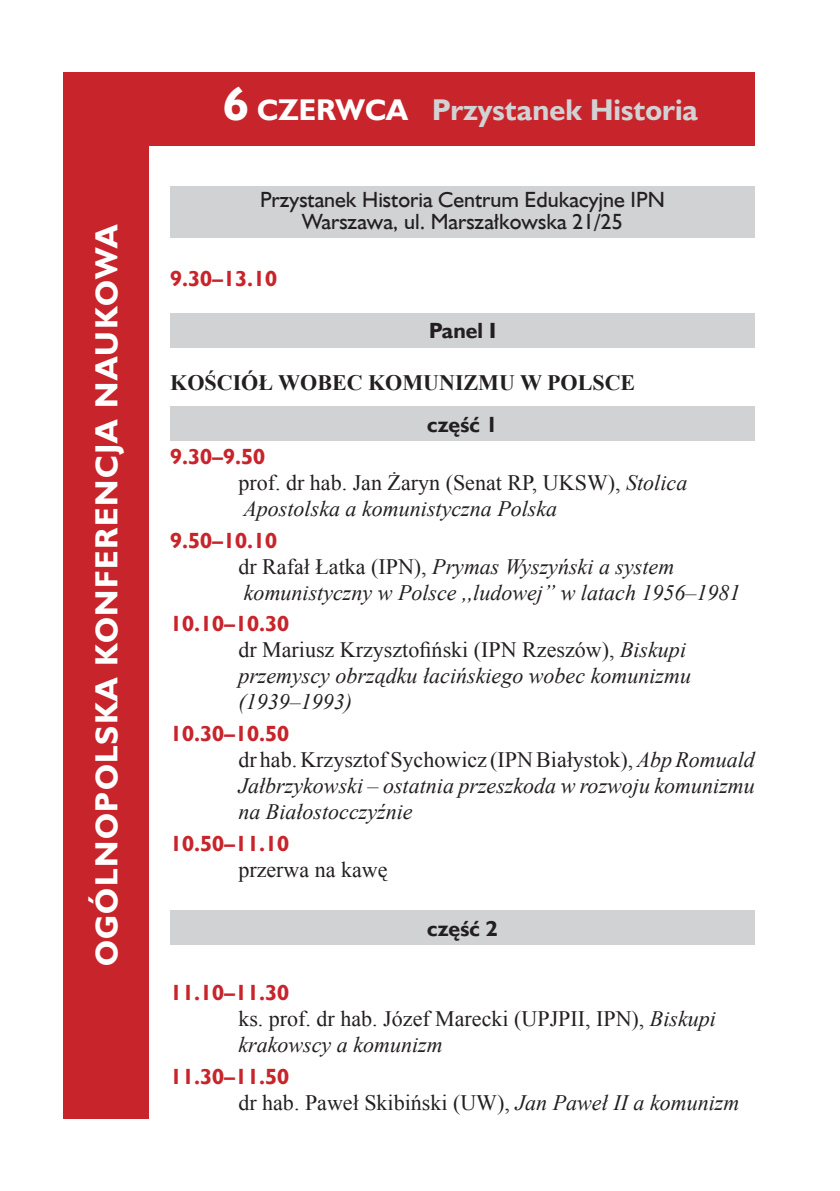
<style>
.page{position:relative;width:840px;height:1191px;background:#fff}
.page>*{position:absolute;margin:0;border:0;box-sizing:border-box;transform-origin:0 0}
.t1{font:700 32px "Humanst 521 EU";letter-spacing:.05em;color:#fff}
.t2{font:700 30px "Humanst 521 EU";color:#d1d2d4}
.t3{font:700 30px "Humanst 521 EU";color:#fff}
.t4{font:italic 22px/26px "Times New Roman";color:#231f20}
.t5{font:22px/26px "Times New Roman";color:#231f20}
.t6{font:700 22px "Humanst 521 EU";color:#c8242b}
.t7{font:22px/22px "Humanst 521 EU";color:#231f20;text-align:center}
.t8{font:700 22px "Times New Roman";color:#231f20}
.t9{font:700 22px "Humanst 521 EU";color:#231f20}
.s1{font-size:48px}
.s2{font-style:normal}
.s3{font-style:italic}
</style>
<div class="page">
<div style="left:170px;top:910px;width:584px;height:34px;background:#d1d2d4"></div>
<div style="left:170px;top:407px;width:584px;height:34px;background:#d1d2d4"></div>
<div style="left:170px;top:313px;width:584px;height:34px;background:#d1d2d4"></div>
<div style="left:170px;top:186px;width:584px;height:51px;background:#d1d2d4"></div>
<div style="left:137px;top:72px;width:617px;height:74px;background:#c8242b"></div>
<div style="left:64px;top:72px;width:85px;height:1047px;background:#c8242b"></div>
<h1 class="t1" style="left:86px;top:966px;width:736px;rotate:-90deg">Ogólnopolska konferencja naukowa</h1>
<h2 class="t3" style="left:223px;top:91px;width:55px"><span class="s1">6</span> czer</h2>
<h2 class="t3" style="left:335px;top:91px;width:52px">wca</h2>
<h2 class="t2" style="left:432px;top:91px;width:267px">Przystanek Historia</h2>
<p class="t7" style="left:260px;top:188px;width:406px">Przystanek Historia Centrum Edukacyjne IPN<br>Warszawa, ul. Marszałkowska 21/25</p>
<p class="t6" style="left:170px;top:265px;width:108px">9.30–13.10</p>
<p class="t9" style="left:429px;top:317px;width:68px">Panel I</p>
<p class="t8" style="left:170px;top:368px;width:466px">KOŚCIÓŁ WOBEC KOMUNIZMU W POLSCE</p>
<p class="t9" style="left:427px;top:411px;width:72px">część 1</p>
<p class="t6" style="left:170px;top:443px;width:96px">9.30–9.50</p>
<p class="t4" style="left:238px;top:469px;width:450px"><span class="s2">prof. dr hab. Jan Żaryn (Senat RP, UKSW),</span> Stolica<br>Apostolska a komunistyczna Polska</p>
<p class="t6" style="left:170px;top:526px;width:108px">9.50–10.10</p>
<p class="t4" style="left:238px;top:553px;width:503px"><span class="s2">dr Rafał Łatka (IPN),</span> Prymas Wyszyński a system komunistyczny w Polsce ,,ludowej” w latach 1956–1981</p>
<p class="t6" style="left:170px;top:610px;width:120px">10.10–10.30</p>
<p class="t4" style="left:238px;top:636px;width:454px"><span class="s2">dr Mariusz Krzysztofiński (IPN Rzeszów),</span> Biskupi przemyscy obrządku łacińskiego wobec komunizmu (1939–1993)</p>
<p class="t6" style="left:170px;top:720px;width:120px">10.30–10.50</p>
<p class="t4" style="left:238px;top:746px;width:517px;text-align:justify"><span class="s2">dr hab. Krzysztof Sychowicz (IPN Białystok),</span> AbpRomuald Jałbrzykowski – ostatnia przeszkoda w rozwoju komunizmu na Białostocczyźnie</p>
<p class="t6" style="left:170px;top:829px;width:120px">10.50–11.10</p>
<p class="t5" style="left:238px;top:856px;width:151px">przerwa na kawę</p>
<p class="t9" style="left:427px;top:915px;width:72px">część 2</p>
<p class="t6" style="left:170px;top:978px;width:120px">11.10–11.30</p>
<p class="t5" style="left:238px;top:1005px;width:479px">ks. prof. dr hab. Józef Marecki (UPJPII, IPN), <span class="s3">Biskupi krakowscy a komunizm</span></p>
<p class="t6" style="left:170px;top:1062px;width:120px">11.30–11.50</p>
<p class="t5" style="left:238px;top:1088px;width:502px">dr hab. Paweł Skibiński (UW), <span class="s3">Jan Paweł II a komunizm</span></p>
</div>
